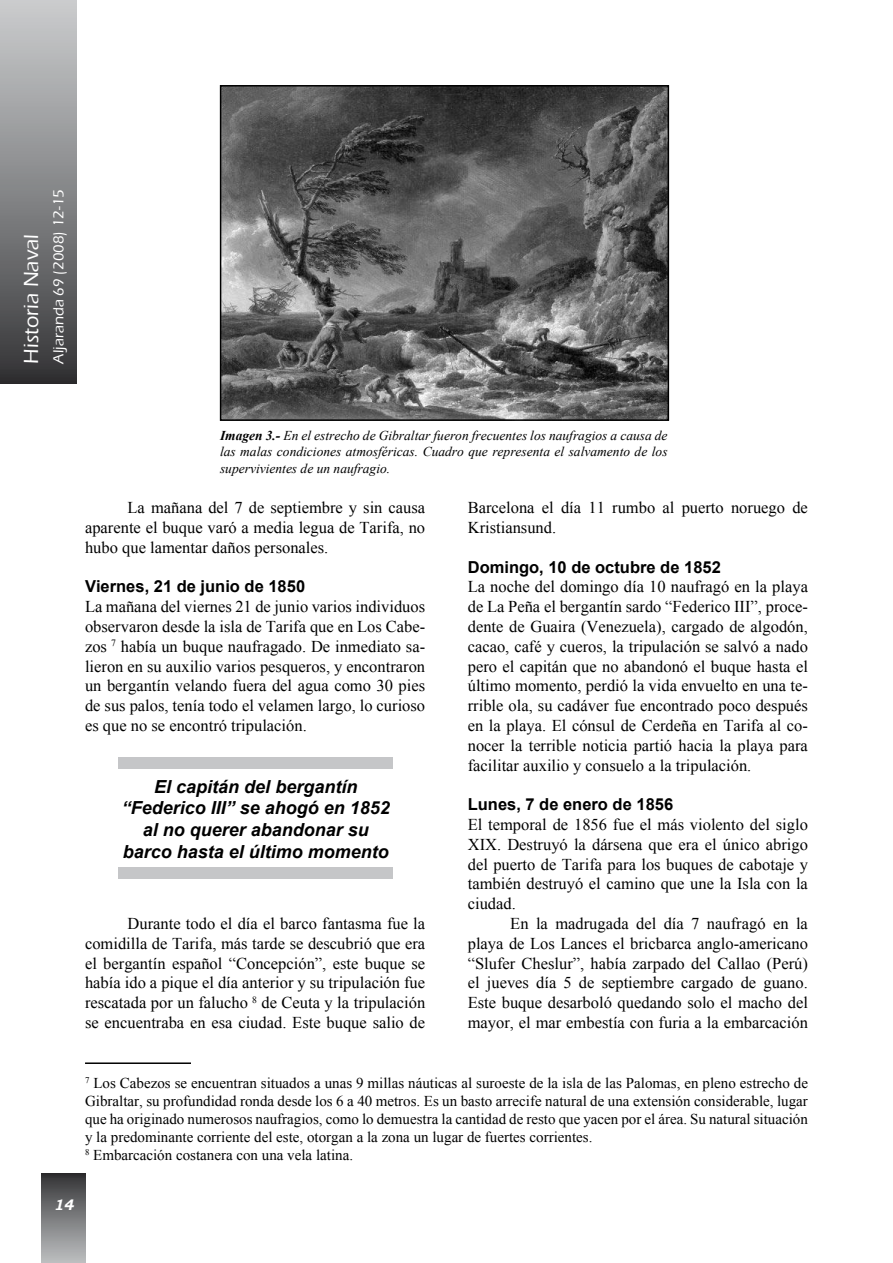
<style>
.page{position:relative;width:893px;height:1263px;background:#fff}
.page>*{position:absolute;margin:0;border:0;box-sizing:border-box;transform-origin:0 0}
.t1{font:500 21px "Eras ITC";color:#fff}
.t2{font:italic 700 18px/21.6px "Arial";color:#000;text-align:center}
.t3{font:16.5px/19.8px "Times New Roman";color:#000;text-align:justify}
.t4{font:700 16.5px "Arial";color:#000}
.t5{font:15px/18px "Times New Roman";color:#000}
.t6{font:500 15px "Eras ITC";color:#fff}
.t7{font:italic 700 15px "Bookman Old Style";color:#fff}
.t8{font:italic 13.5px/16.2px "Times New Roman";color:#000;text-align:justify}
.s1{font-weight:700}
</style>
<div class="page">
<div style="left:42px;top:1174px;width:43px;height:89px;background:linear-gradient(to bottom,#353538,#c0c2c3)"></div>
<div style="left:0;top:0;width:77px;height:383px;background:linear-gradient(to bottom,#cfd1d2,#363639)"></div>
<img style="left:223px;top:88px;width:443px;height:330px">
<div style="left:220px;top:85px;width:449px;height:336px;border:2px solid #000"></div>
<hr style="left:85px;top:1062px;width:106px;height:2px;background:#000">
<div style="left:118px;top:757px;width:275px;height:12px;background:#c5c6c8"></div>
<div style="left:118px;top:868px;width:275px;height:11px;background:#c5c6c8"></div>
<p class="t1" style="left:19px;top:364px;width:131px;rotate:-90deg">Historia Naval</p>
<p class="t6" style="left:50px;top:364px;width:176px;rotate:-90deg">Aljaranda 69 (2008) 12-15</p>
<p class="t8" style="left:220px;top:427px;width:449px"><span class="s1">Imagen 3.-</span> En el estrecho de Gibraltar fueron frecuentes los naufragios a causa de las malas condiciones atmosféricas. Cuadro que representa el salvamento de los supervivientes de un naufragio.</p>
<p class="t3" style="left:85px;top:497px;width:342px;text-indent:43px">La mañana del 7 de septiembre y sin causa aparente el buque varó a media legua de Tarifa, no hubo que lamentar daños personales.</p>
<p class="t4" style="left:85px;top:576px;width:222px">Viernes, 21 de junio de 1850</p>
<p class="t3" style="left:85px;top:596px;width:342px">La mañana del viernes 21 de junio varios individuos observaron desde la isla de Tarifa que en Los Cabe&shy;zos <sup>7</sup> había un buque naufragado. De inmediato sa&shy;lieron en su auxilio varios pesqueros, y encontraron un bergantín velando fuera del agua como 30 pies de sus palos, tenía todo el velamen largo, lo curioso es que no se encontró tripulación.</p>
<p class="t2" style="left:122px;top:776px;width:270px">El capitán del bergantín “Federico III” se ahogó en 1852 al no querer abandonar su barco hasta el último momento</p>
<p class="t3" style="left:85px;top:913px;width:342px;text-indent:43px">Durante todo el día el barco fantasma fue la comidilla de Tarifa, más tarde se descubrió que era el bergantín español “Concepción”, este buque se había ido a pique el día anterior y su tripulación fue rescatada por un falucho <sup>8</sup> de Ceuta y la tripulación se encuentraba en esa ciudad. Este buque salio de</p>
<p class="t3" style="left:468px;top:497px;width:342px">Barcelona el día 11 rumbo al puerto noruego de<br>Kristiansund.</p>
<p class="t4" style="left:468px;top:556px;width:255px">Domingo, 10 de octubre de 1852</p>
<p class="t3" style="left:468px;top:577px;width:342px">La noche del domingo día 10 naufragó en la playa de La Peña el bergantín sardo “Federico III”, proce&shy;dente de Guaira (Venezuela), cargado de algodón, cacao, café y cueros, la tripulación se salvó a nado pero el capitán que no abandonó el buque hasta el último momento, perdió la vida envuelto en una te&shy;rrible ola, su cadáver fue encontrado poco después en la playa. El cónsul de Cerdeña en Tarifa al co&shy;nocer la terrible noticia partió hacia la playa para facilitar auxilio y consuelo a la tripulación.</p>
<p class="t4" style="left:468px;top:793px;width:207px">Lunes, 7 de enero de 1856</p>
<p class="t3" style="left:468px;top:814px;width:342px">El temporal de 1856 fue el más violento del siglo XIX. Destruyó la dársena que era el único abrigo del puerto de Tarifa para los buques de cabotaje y también destruyó el camino que une la Isla con la ciudad.</p>
<p class="t3" style="left:468px;top:913px;width:342px;text-indent:43px">En la madrugada del día 7 naufragó en la playa de Los Lances el bricbarca anglo-americano “Slufer Cheslur”, había zarpado del Callao (Perú) el jueves día 5 de septiembre cargado de guano.<br>Este buque desarboló quedando solo el macho del mayor, el mar embestía con furia a la embarcación</p>
<p class="t5" style="left:85px;top:1074px;width:724px"><sup>7</sup> Los Cabezos se encuentran situados a unas 9 millas náuticas al suroeste de la isla de las Palomas, en pleno estrecho de Gibraltar, su profundidad ronda desde los 6 a 40 metros. Es un basto arrecife natural de una extensión considerable, lugar que ha originado numerosos naufragios, como lo demuestra la cantidad de resto que yacen por el área. Su natural situación y la predominante corriente del este, otorgan a la zona un lugar de fuertes corrientes.<br><sup>8</sup> Embarcación costanera con una vela latina.</p>
<p class="t7" style="left:53px;top:1194px;width:22px">14</p>
</div>
